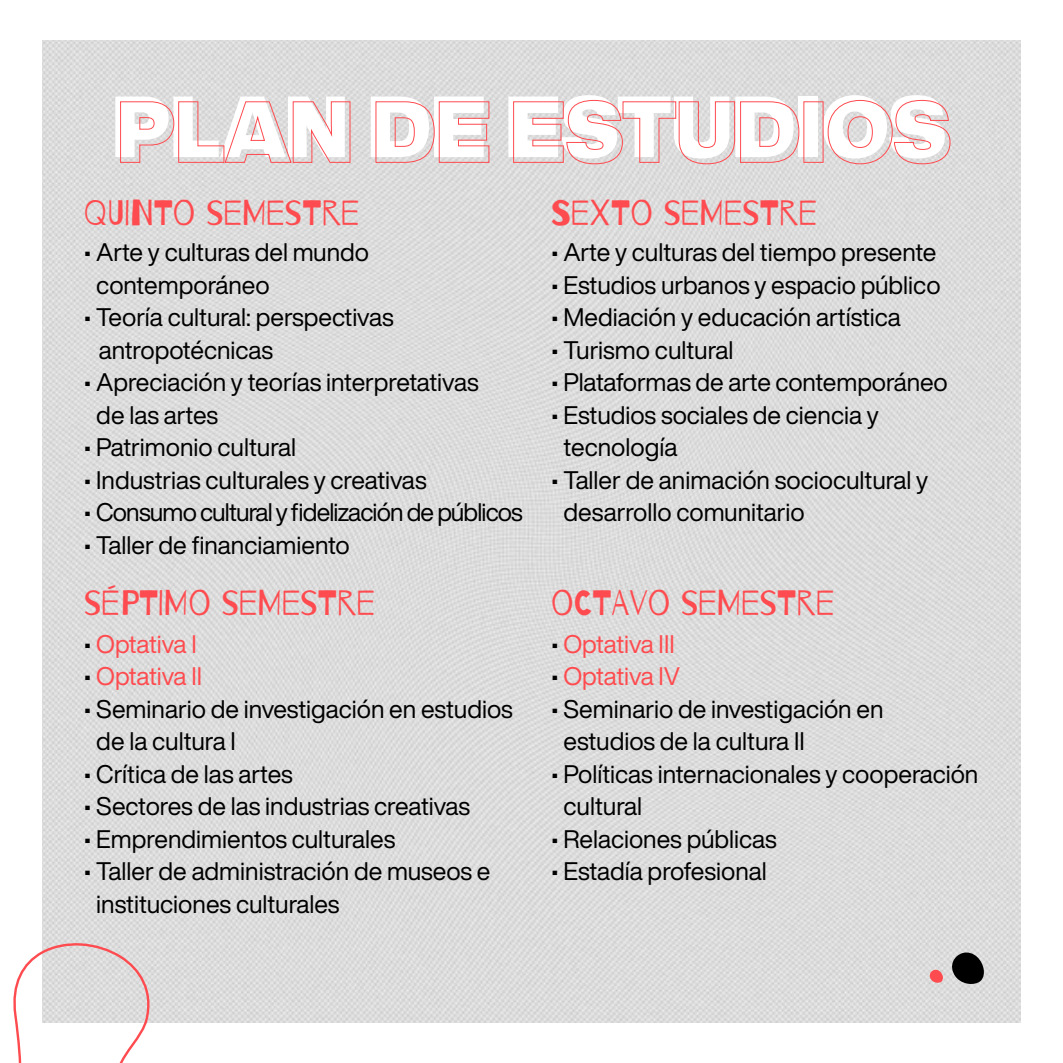
<style>
.page{position:relative;width:1063px;height:1063px;background:#fff}
.page>*{position:absolute;margin:0;border:0;box-sizing:border-box;transform-origin:0 0}
.t1{font:900 85px "Helvetica Now Display";color:#fff}
.t2{font:35.25px "Barrio";color:#fe4b4f}
.t3{font:25px/32.5px "Helvetica Now Display";color:#000}
.t4{font:25px "Helvetica Now Display";letter-spacing:-.005em;color:#fe4b4f}
.t5{font:25px "Helvetica Now Display";letter-spacing:-.035em;color:#000}
.s1{color:#000}
</style>
<div class="page">
<img style="left:42px;top:41px;width:979px;height:981px">
<svg style="left:951px;top:952px;width:33px;height:32px"></svg>
<svg style="left:929px;top:969px;width:14px;height:14px"></svg>
<svg style="left:13px;top:942px;width:471px;height:121px"></svg>
<svg style="left:120px;top:101px;width:231px;height:62px;background:#ded1d2"></svg>
<svg style="left:375px;top:101px;width:115px;height:62px;background:#dececf"></svg>
<svg style="left:513px;top:100px;width:286px;height:64px;background:#ded0d0"></svg>
<svg style="left:827px;top:100px;width:124px;height:64px;background:#ded0d0"></svg>
<h1 class="t1" style="left:112px;top:66px;width:835px">PLAN DE ESTUDIOS</h1>
<h2 class="t2" style="left:84px;top:194px;width:277px">QUINTO SEMESTRE</h2>
<h2 class="t2" style="left:551px;top:194px;width:267px">SEXTO SEMESTRE</h2>
<p class="t3" style="left:96px;top:236px;width:274px;text-indent:-12px">• Arte y culturas del mundo contemporáneo</p>
<p class="t3" style="left:99px;top:301px;width:296px;text-indent:-15px">• Teoría cultural: perspectivas antropotécnicas</p>
<p class="t3" style="left:96px;top:366px;width:384px;text-indent:-12px">• Apreciación y teorías interpretativas de las artes</p>
<p class="t3" style="left:84px;top:431px;width:214px">• Patrimonio cultural</p>
<p class="t3" style="left:84px;top:464px;width:344px">• Industrias culturales y creativas</p>
<p class="t5" style="left:84px;top:495px;width:440px">• Consumo cultural y fidelización de públicos</p>
<p class="t3" style="left:84px;top:529px;width:268px">• Taller de financiamiento</p>
<p class="t3" style="left:551px;top:236px;width:387px">• Arte y culturas del tiempo presente</p>
<p class="t3" style="left:551px;top:269px;width:391px">• Estudios urbanos y espacio público</p>
<p class="t3" style="left:551px;top:301px;width:351px">• Mediación y educación artística</p>
<p class="t3" style="left:551px;top:334px;width:184px">• Turismo cultural</p>
<p class="t3" style="left:551px;top:366px;width:398px">• Plataformas de arte contemporáneo</p>
<p class="t3" style="left:564px;top:399px;width:317px;text-indent:-12px">• Estudios sociales de ciencia y tecnología</p>
<p class="t3" style="left:564px;top:464px;width:366px;text-indent:-12px">• Taller de animación sociocultural y desarrollo comunitario</p>
<h2 class="t2" style="left:84px;top:584px;width:292px">SÉPTIMO SEMESTRE</h2>
<h2 class="t2" style="left:551px;top:584px;width:284px">OCTAVO SEMESTRE</h2>
<p class="t4" style="left:84px;top:627px;width:114px"><span class="s1">•</span> Optativa I</p>
<p class="t4" style="left:84px;top:659px;width:120px"><span class="s1">•</span> Optativa II</p>
<p class="t3" style="left:96px;top:692px;width:418px;text-indent:-12px">• Seminario de investigación en estudios de la cultura I</p>
<p class="t3" style="left:84px;top:757px;width:211px">• Crítica de las artes</p>
<p class="t3" style="left:84px;top:790px;width:388px">• Sectores de las industrias creativas</p>
<p class="t3" style="left:84px;top:822px;width:313px">• Emprendimientos culturales</p>
<p class="t3" style="left:96px;top:855px;width:396px;text-indent:-12px">• Taller de administración de museos e instituciones culturales</p>
<p class="t4" style="left:551px;top:627px;width:125px"><span class="s1">•</span> Optativa III</p>
<p class="t4" style="left:551px;top:659px;width:131px"><span class="s1">•</span> Optativa IV</p>
<p class="t3" style="left:564px;top:692px;width:322px;text-indent:-12px">• Seminario de investigación en estudios de la cultura II</p>
<p class="t3" style="left:564px;top:757px;width:416px;text-indent:-12px">• Políticas internacionales y cooperación cultural</p>
<p class="t3" style="left:551px;top:822px;width:227px">• Relaciones públicas</p>
<p class="t3" style="left:551px;top:855px;width:217px">• Estadía profesional</p>
</div>
